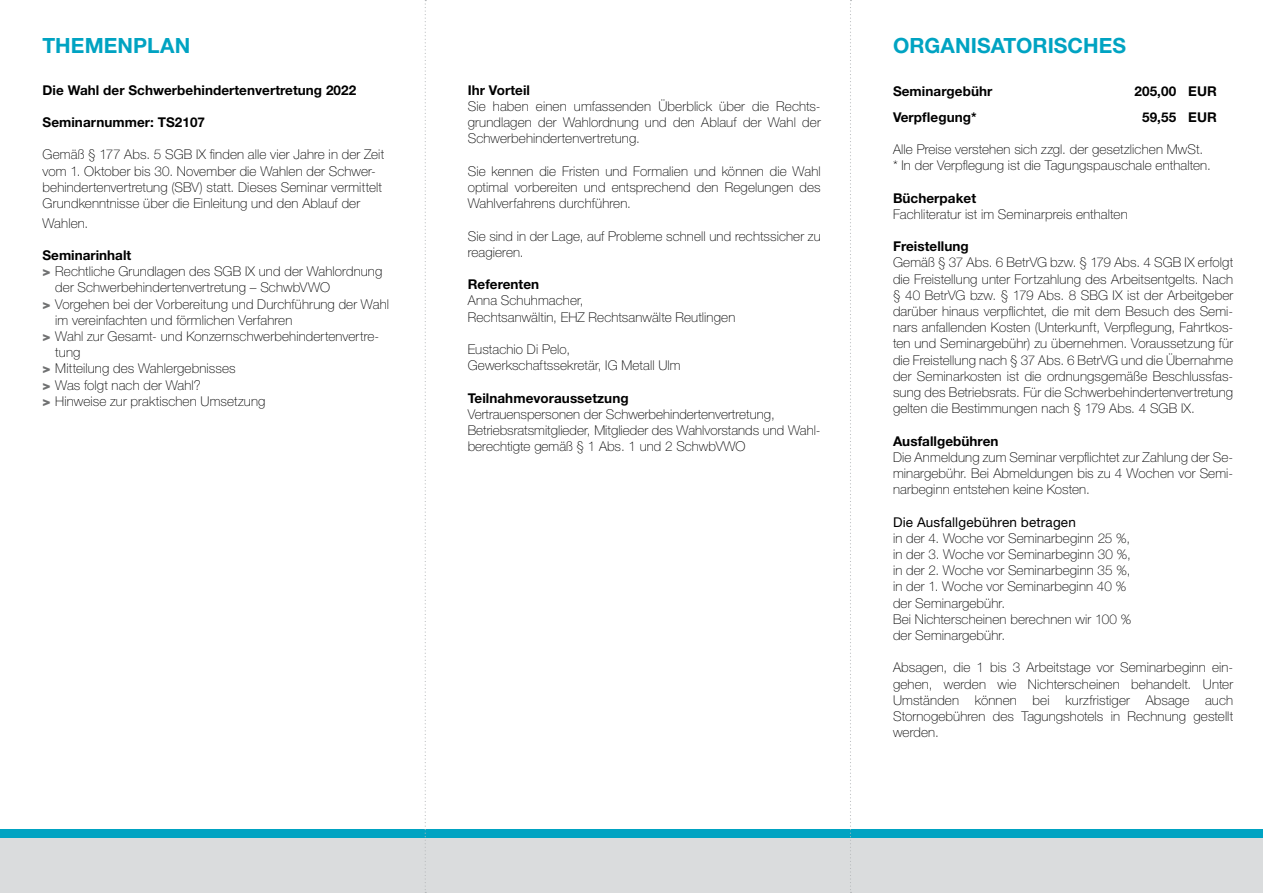
<style>
.page{position:relative;width:1263px;height:893px;background:#fff}
.page>*{position:absolute;margin:0;border:0;box-sizing:border-box;transform-origin:0 0}
.t1{font:700 21px "Helvetica Neue LT Std";letter-spacing:.005em;color:#00a3c2}
.Fließtext_schwarz{font:100 13.5px/16.2px "Helvetica Neue LT Std";letter-spacing:.01em;color:#000;text-align:justify}
.Unterüberschrift{font:100 13.5px/16.2px "Helvetica Neue LT Std";letter-spacing:.01em;color:#000}
.Hervorhebung_Bold_9{font:700 13.5px "Helvetica Neue LT Std";letter-spacing:.005em;color:#000}
.Fließtext_9_Punkt{font:100 13.5px/16.2px "Helvetica Neue LT Std";color:#000}
.Fließtext_schwarz-2{font:13.5px "Helvetica Neue LT Std";letter-spacing:.015em;color:#000}
.s1{font-weight:900;color:#707172}
</style>
<div class="page">
<div style="left:0;top:831px;width:1263px;height:62px;background:#dadcdd"></div>
<div style="left:0;top:829px;width:1263px;height:9px;background:#00a3c2"></div>
<svg style="left:425px;top:0;width:1px;height:893px"></svg>
<svg style="left:850px;top:0;width:1px;height:893px"></svg>
<h1 class="t1" style="left:43px;top:33px;width:149px">THEMENPLAN</h1>
<h1 class="t1" style="left:893px;top:33px;width:235px">ORGANISATORISCHES</h1>
<p class="Hervorhebung_Bold_9" style="left:43px;top:82px;width:315px">Die Wahl der Schwerbehindertenvertretung 2022</p>
<p class="Hervorhebung_Bold_9" style="left:43px;top:114px;width:164px">Seminarnummer: TS2107</p>
<p class="Unterüberschrift" style="left:43px;top:147px;width:343px">Gemäß § 177 Abs. 5 SGB IX finden alle vier Jahre in der Zeit vom 1. Oktober bis 30. November die Wahlen der Schwer&shy;behindertenvertretung (SBV) statt. Dieses Seminar vermittelt Grundkenntnisse über die Einleitung und den Ablauf der</p>
<p class="Unterüberschrift" style="left:43px;top:215px;width:47px">Wahlen.</p>
<p class="Hervorhebung_Bold_9" style="left:43px;top:247px;width:90px">Seminarinhalt</p>
<p class="Fließtext_schwarz" style="left:55px;top:263px;width:329px;text-indent:-13px"><span class="s1">&gt;</span> Rechtliche Grundlagen des SGB IX und der Wahlordnung der Schwerbehindertenvertretung – SchwbVWO</p>
<p class="Fließtext_schwarz" style="left:55px;top:296px;width:335px;text-indent:-13px"><span class="s1">&gt;</span> Vorgehen bei der Vorbereitung und Durchführung der Wahl im vereinfachten und förmlichen Verfahren</p>
<p class="Fließtext_schwarz" style="left:55px;top:328px;width:325px;text-indent:-13px"><span class="s1">&gt;</span> Wahl zur Gesamt- und Konzernschwerbehindertenvertre&shy;tung</p>
<p class="Fließtext_schwarz" style="left:43px;top:360px;width:195px"><span class="s1">&gt;</span> Mitteilung des Wahlergebnisses</p>
<p class="Fließtext_schwarz" style="left:43px;top:377px;width:160px"><span class="s1">&gt;</span> Was folgt nach der Wahl?</p>
<p class="Fließtext_schwarz" style="left:43px;top:393px;width:224px"><span class="s1">&gt;</span> Hinweise zur praktischen Umsetzung</p>
<p class="Hervorhebung_Bold_9" style="left:468px;top:82px;width:64px">Ihr Vorteil</p>
<p class="Fließtext_schwarz" style="left:468px;top:98px;width:354px">Sie haben einen umfassenden Überblick über die Rechts&shy;grundlagen der Wahlordnung und den Ablauf der Wahl der Schwerbehindertenvertretung.</p>
<p class="Fließtext_schwarz" style="left:468px;top:163px;width:354px">Sie kennen die Fristen und Formalien und können die Wahl optimal vorbereiten und entsprechend den Regelungen des Wahlverfahrens durchführen.</p>
<p class="Fließtext_schwarz" style="left:468px;top:228px;width:354px">Sie sind in der Lage, auf Probleme schnell und rechtssicher zu reagieren.</p>
<p class="Hervorhebung_Bold_9" style="left:468px;top:276px;width:73px">Referenten</p>
<p class="Fließtext_schwarz" style="left:468px;top:292px;width:117px">Anna Schuhmacher,</p>
<p class="Fließtext_schwarz" style="left:468px;top:309px;width:269px">Rechtsanwältin, EHZ Rechtsanwälte Reutlingen</p>
<p class="Fließtext_schwarz" style="left:468px;top:341px;width:104px">Eustachio Di Pelo,</p>
<p class="Fließtext_schwarz" style="left:468px;top:357px;width:214px">Gewerkschaftssekretär, IG Metall Ulm</p>
<p class="Hervorhebung_Bold_9" style="left:468px;top:389px;width:162px">Teilnahmevoraussetzung</p>
<p class="Fließtext_9_Punkt" style="left:468px;top:406px;width:354px">Vertrauenspersonen der Schwerbehindertenvertretung,<br>Betriebsratsmitglieder, Mitglieder des Wahlvorstands und Wahl&shy;berechtigte gemäß § 1 Abs. 1 und 2 SchwbVWO</p>
<p class="Hervorhebung_Bold_9" style="left:893px;top:83px;width:101px">Seminargebühr</p>
<p class="Hervorhebung_Bold_9" style="left:1134px;top:83px;width:43px">205,00</p>
<p class="Hervorhebung_Bold_9" style="left:1188px;top:83px;width:30px">EUR</p>
<p class="Hervorhebung_Bold_9" style="left:893px;top:108px;width:85px">Verpflegung*</p>
<p class="Hervorhebung_Bold_9" style="left:1142px;top:108px;width:35px">59,55</p>
<p class="Hervorhebung_Bold_9" style="left:1188px;top:108px;width:30px">EUR</p>
<p class="Fließtext_schwarz" style="left:893px;top:141px;width:312px">Alle Preise verstehen sich zzgl. der gesetzlichen MwSt.</p>
<p class="Fließtext_schwarz" style="left:893px;top:157px;width:319px">* In der Verpflegung ist die Tagungspauschale enthalten.</p>
<p class="Hervorhebung_Bold_9" style="left:893px;top:189px;width:85px">Bücherpaket</p>
<p class="Fließtext_schwarz" style="left:893px;top:206px;width:236px">Fachliteratur ist im Seminarpreis enthalten</p>
<p class="Hervorhebung_Bold_9" style="left:893px;top:238px;width:77px">Freistellung</p>
<p class="Fließtext_schwarz" style="left:893px;top:254px;width:342px">Gemäß § 37 Abs. 6 BetrVG bzw. § 179 Abs. 4 SGB IX erfolgt die Freistellung unter Fortzahlung des Arbeitsentgelts. Nach § 40 BetrVG bzw. § 179 Abs. 8 SBG IX ist der Arbeitgeber darüber hinaus verpflichtet, die mit dem Besuch des Semi&shy;nars anfallenden Kosten (Unterkunft, Verpflegung, Fahrtkos&shy;ten und Seminargebühr) zu übernehmen. Voraussetzung für die Freistellung nach § 37 Abs. 6 BetrVG und die Übernahme der Seminarkosten ist die ordnungsgemäße Beschlussfas&shy;sung des Betriebsrats. Für die Schwerbehindertenvertretung gelten die Bestimmungen nach § 179 Abs. 4 SGB IX.</p>
<p class="Hervorhebung_Bold_9" style="left:893px;top:432px;width:107px">Ausfallgebühren</p>
<p class="Fließtext_schwarz" style="left:893px;top:449px;width:342px">Die Anmeldung zum Seminar verpflichtet zur Zahlung der Se&shy;minargebühr. Bei Abmeldungen bis zu 4 Wochen vor Semi&shy;narbeginn entstehen keine Kosten.</p>
<p class="Fließtext_schwarz-2" style="left:893px;top:514px;width:184px">Die Ausfallgebühren betragen</p>
<p class="Fließtext_schwarz" style="left:893px;top:530px;width:239px">in der 4. Woche vor Seminarbeginn 25 %,</p>
<p class="Fließtext_schwarz" style="left:893px;top:546px;width:239px">in der 3. Woche vor Seminarbeginn 30 %,</p>
<p class="Fließtext_schwarz" style="left:893px;top:562px;width:239px">in der 2. Woche vor Seminarbeginn 35 %,</p>
<p class="Fließtext_schwarz" style="left:893px;top:578px;width:235px">in der 1. Woche vor Seminarbeginn 40 %</p>
<p class="Fließtext_schwarz" style="left:893px;top:595px;width:114px">der Seminargebühr.</p>
<p class="Fließtext_schwarz" style="left:893px;top:611px;width:240px">Bei Nichterscheinen berechnen wir 100 %</p>
<p class="Fließtext_schwarz" style="left:893px;top:627px;width:114px">der Seminargebühr.</p>
<p class="Fließtext_schwarz" style="left:893px;top:659px;width:342px">Absagen, die 1 bis 3 Arbeitstage vor Seminarbeginn ein&shy;gehen, werden wie Nichterscheinen behandelt. Unter Umständen können bei kurzfristiger Absage auch Stornogebühren des Tagungshotels in Rechnung gestellt werden.</p>
</div>
